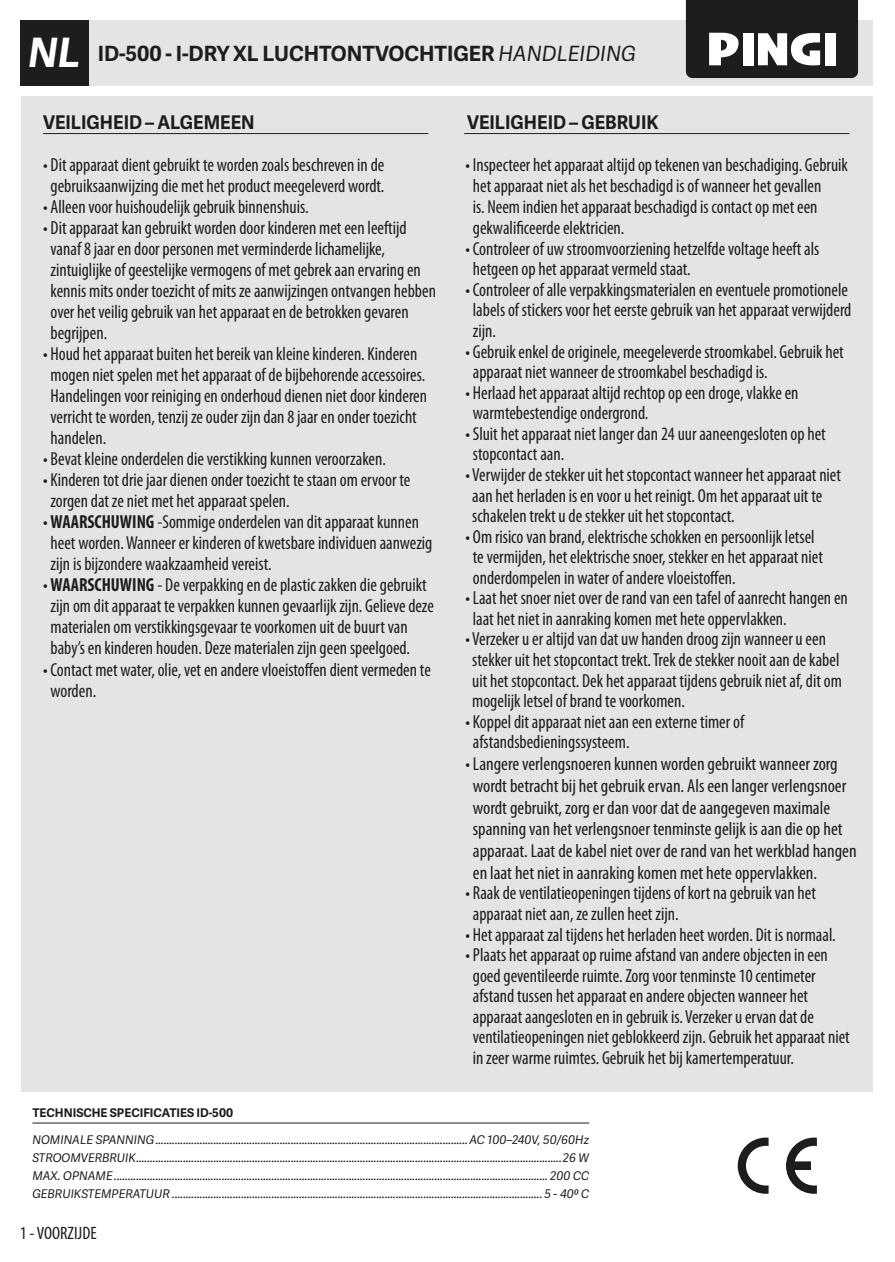
<style>
.page{position:relative;width:895px;height:1262px;background:#fff}
.page>*{position:absolute;margin:0;border:0;box-sizing:border-box;transform-origin:0 0}
.t1{font:italic 700 40.5px "Adelle Sans";color:#fff}
.t2{font:700 21px "Adelle Sans";color:#1d1d1b}
.t3{font:condensed 18.9px/21px "Myriad Pro";color:#1d1d1b;scale:.95 1}
.t4{font:700 18.9px "Adelle Sans";color:#1d1d1b;scale:.95 1}
.t5{font:condensed 18.75px/21.8px "Myriad Pro";color:#1d1d1b}
.t6{font:condensed 18px "Myriad Pro";color:#1d1d1b}
.t7{font:italic 12px/18px "Adelle Sans";color:#1d1d1b}
.t8{font:700 12px "Adelle Sans";color:#1d1d1b}
.s1{font-weight:400;font-style:italic}
.s2{font-weight:700}
.s3{font-size:18.9px}
</style>
<div class="page">
<div style="left:21px;top:96px;width:850px;height:995px;background:#e4e4e3"></div>
<hr style="left:43px;top:133px;width:385px;height:1px;background:#1d1d1b">
<hr style="left:464px;top:133px;width:385px;height:1px;background:#1d1d1b">
<hr style="left:32px;top:1122px;width:557px;height:1px;background:#1d1d1b">
<svg style="left:737px;top:1137px;width:31px;height:56px"></svg>
<svg style="left:786px;top:1137px;width:30px;height:56px"></svg>
<div style="left:20px;top:20px;width:851px;height:65px;background:#e4e4e3"></div>
<svg style="left:685px;top:0;width:172px;height:78px;background:#4e4e4c"></svg>
<div style="left:20px;top:20px;width:68px;height:65px;background:#1d1d1b"></div>
<p class="t1" style="left:28px;top:24px;width:54px">NL</p>
<p class="t2" style="left:98px;top:38px;width:539px">ID-500 - I-DRY XL LUCHTONTVOCHTIGER <span class="s1">HANDLEIDING</span></p>
<p class="t4" style="left:43px;top:108px;width:224px">VEILIGHEID – ALGEMEEN</p>
<p class="t3" style="left:43px;top:155px;width:360px;text-align:center">• Dit apparaat dient gebruikt te worden zoals beschreven in de gebruiksaanwijzing die met het product meegeleverd wordt.</p>
<p class="t3" style="left:43px;top:197px;width:281px">• Alleen voor huishoudelijk gebruik binnenshuis.</p>
<p class="t3" style="left:51px;top:218px;width:407px;text-indent:-7px">• Dit apparaat kan gebruikt worden door kinderen met een leeftijd vanaf 8 jaar en door personen met verminderde lichamelijke, zintuiglijke of geestelijke vermogens of met gebrek aan ervaring en kennis mits onder toezicht of mits ze aanwijzingen ontvangen hebben over het veilig gebruik van het apparaat en de betrokken gevaren begrijpen.</p>
<p class="t3" style="left:51px;top:344px;width:397px;text-indent:-7px">• Houd het apparaat buiten het bereik van kleine kinderen. Kinderen mogen niet spelen met het apparaat of de bijbehorende accessoires.<br>Handelingen voor reiniging en onderhoud dienen niet door kinderen verricht te worden, tenzij ze ouder zijn dan 8 jaar en onder toezicht handelen.</p>
<p class="t3" style="left:43px;top:449px;width:362px">• Bevat kleine onderdelen die verstikking kunnen veroorzaken.</p>
<p class="t3" style="left:51px;top:470px;width:380px;text-indent:-7px">• Kinderen tot drie jaar dienen onder toezicht te staan om ervoor te zorgen dat ze niet met het apparaat spelen.</p>
<p class="t3" style="left:51px;top:512px;width:403px;text-indent:-7px">• <span class="s2">WAARSCHUWING</span> -Sommige onderdelen van dit apparaat kunnen heet worden. Wanneer er kinderen of kwetsbare individuen aanwezig zijn is bijzondere waakzaamheid vereist.</p>
<p class="t3" style="left:51px;top:575px;width:405px;text-indent:-7px">• <span class="s2">WAARSCHUWING</span> - De verpakking en de plastic zakken die gebruikt zijn om dit apparaat te verpakken kunnen gevaarlijk zijn. Gelieve deze materialen om verstikkingsgevaar te voorkomen uit de buurt van baby’s en kinderen houden. Deze materialen zijn geen speelgoed.</p>
<p class="t3" style="left:51px;top:659px;width:401px;text-indent:-7px">• Contact met water, olie, vet en andere vloeistoffen dient vermeden te worden.</p>
<p class="t4" style="left:467px;top:108px;width:203px">VEILIGHEID – GEBRUIK</p>
<p class="t3" style="left:472px;top:155px;width:396px;text-indent:-7px">• Inspecteer het apparaat altijd op tekenen van beschadiging. Gebruik het apparaat niet als het beschadigd is of wanneer het gevallen<br>is. Neem indien het apparaat beschadigd is contact op met een gekwalificeerde elektricien.</p>
<p class="t3" style="left:472px;top:238px;width:366px;line-height:20.5px;text-indent:-7px">• Controleer of uw stroomvoorziening hetzelfde voltage heeft als hetgeen op het apparaat vermeld staat.</p>
<p class="t3" style="left:472px;top:280px;width:400px;line-height:20.5px;text-indent:-7px">• Controleer of alle verpakkingsmaterialen en eventuele promotionele labels of stickers voor het eerste gebruik van het apparaat verwijderd zijn.</p>
<p class="t3" style="left:472px;top:341px;width:392px;line-height:20.5px;text-indent:-7px">• Gebruik enkel de originele, meegeleverde stroomkabel. Gebruik het apparaat niet wanneer de stroomkabel beschadigd is.</p>
<p class="t3" style="left:472px;top:382px;width:344px;line-height:20.5px;text-indent:-7px">• Herlaad het apparaat altijd rechtop op een droge, vlakke en warmtebestendige ondergrond.</p>
<p class="t3" style="left:472px;top:423px;width:373px;line-height:20.5px;text-indent:-7px">• Sluit het apparaat niet langer dan 24 uur aaneengesloten op het stopcontact aan.</p>
<p class="t3" style="left:472px;top:464px;width:389px;line-height:20.5px;text-indent:-7px">• Verwijder de stekker uit het stopcontact wanneer het apparaat niet aan het herladen is en voor u het reinigt. Om het apparaat uit te schakelen trekt u de stekker uit het stopcontact.</p>
<p class="t3" style="left:472px;top:526px;width:370px;line-height:20.5px;text-indent:-7px">• Om risico van brand, elektrische schokken en persoonlijk letsel te vermijden, het elektrische snoer, stekker en het apparaat niet onderdompelen in water of andere vloeistoffen.</p>
<p class="t3" style="left:472px;top:588px;width:396px;line-height:20.5px;text-indent:-7px">• Laat het snoer niet over de rand van een tafel of aanrecht hangen en laat het niet in aanraking komen met hete oppervlakken.</p>
<p class="t3" style="left:472px;top:629px;width:390px;line-height:20.5px;text-indent:-7px">• Verzeker u er altijd van dat uw handen droog zijn wanneer u een stekker uit het stopcontact trekt. Trek de stekker nooit aan de kabel uit het stopcontact. Dek het apparaat tijdens gebruik niet af, dit om mogelijk letsel of brand te voorkomen.</p>
<p class="t3" style="left:472px;top:711px;width:287px;line-height:20.5px;text-indent:-7px">• Koppel dit apparaat niet aan een externe timer of afstandsbedieningssysteem.</p>
<p class="t5" style="left:472px;top:753px;width:385px;text-indent:-7px"><span class="s3">•</span> Langere verlengsnoeren kunnen worden gebruikt wanneer zorg wordt betracht bij het gebruik ervan. Als een langer verlengsnoer wordt gebruikt, zorg er dan voor dat de aangegeven maximale spanning van het verlengsnoer tenminste gelijk is aan die op het apparaat. Laat de kabel niet over de rand van het werkblad hangen en laat het niet in aanraking komen met hete oppervlakken.</p>
<p class="t3" style="left:472px;top:883px;width:362px;line-height:20.5px;text-indent:-7px">• Raak de ventilatieopeningen tijdens of kort na gebruik van het apparaat niet aan, ze zullen heet zijn.</p>
<p class="t3" style="left:465px;top:924px;width:391px">• Het apparaat zal tijdens het herladen heet worden. Dit is normaal.</p>
<p class="t3" style="left:472px;top:944px;width:398px;text-indent:-7px">• Plaats het apparaat op ruime afstand van andere objecten in een goed geventileerde ruimte. Zorg voor tenminste 10 centimeter afstand tussen het apparaat en andere objecten wanneer het apparaat aangesloten en in gebruik is. Verzeker u ervan dat de ventilatieopeningen niet geblokkeerd zijn. Gebruik het apparaat niet in zeer warme ruimtes. Gebruik het bij kamertemperatuur.</p>
<p class="t8" style="left:32px;top:1104px;width:202px">TECHNISCHE SPECIFICATIES ID-500</p>
<p class="t7" style="left:32px;top:1129px;width:558px">NOMINALE SPANNING.................................................................................................................AC 100–240V, 50/60Hz</p>
<p class="t7" style="left:32px;top:1147px;width:558px">STROOMVERBRUIK..........................................................................................................................................................26 W</p>
<p class="t7" style="left:32px;top:1165px;width:558px">MAX. OPNAME............................................................................................................................................................. 200 CC<br>GEBRUIKSTEMPERATUUR ...................................................................................................................................... 5 - 400 C</p>
<p class="t6" style="left:20px;top:1223px;width:79px">1 - VOORZIJDE</p>
</div>
